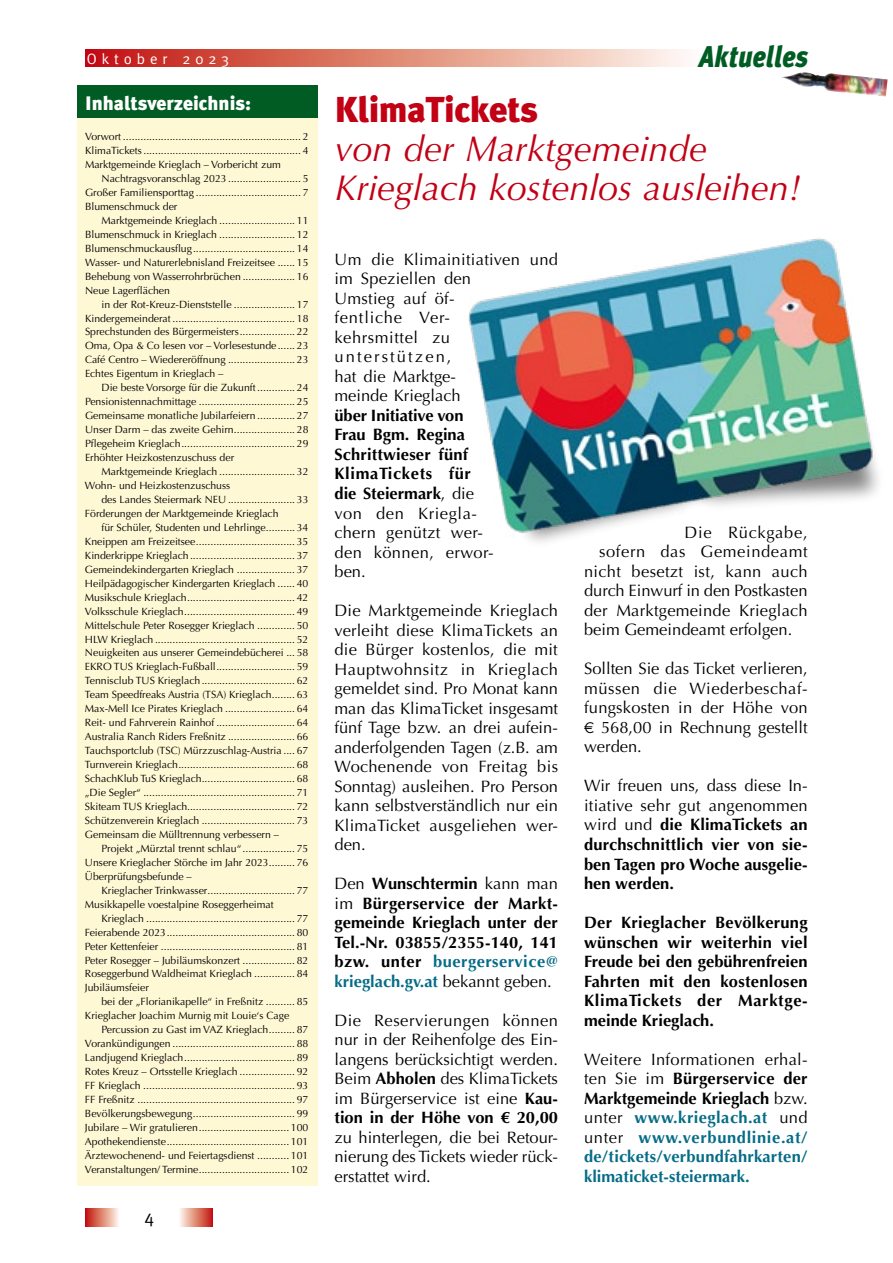
<style>
.page{position:relative;width:893px;height:1263px;background:#fff}
.page>*{position:absolute;margin:0;border:0;box-sizing:border-box;transform-origin:0 0}
.t1{font:italic 36px/39px "Optima";color:#c20115}
.t2{font:900 36px "Meta Plus";letter-spacing:-.015em;color:#c20115}
.t3{font:italic 900 30px "Meta Plus";color:#005c23;scale:.85 1}
.t4{font:900 19.5px "Meta Plus";color:#fff}
.t5{font:18px "Meta";color:#000}
.t6{font:16.5px/19.5px "Optima";color:#000;text-align:justify}
.t7{font:700 16.5px/19.5px "Optima";letter-spacing:.005em;color:#000;text-align:justify}
.t8{font:700 16.5px/19.5px "Optima";color:#056c87;text-align:justify}
.t9{font:16.5px/19.5px "Optima";letter-spacing:.02em;color:#000}
.t10{font:16.5px "Optima";letter-spacing:.04em;color:#000}
.t11{font:15px "Meta";letter-spacing:.325em;color:#fff}
.t12{font:10.5px/14px "Optima";color:#000;text-align:justify}
.s1{font-weight:400}
.s2{color:#056c87}
.s3{font-weight:700}
.s4{font-family:"Abadi MT Pro";font-weight:300}
.s5{font-weight:400;color:#000}
.s6{color:#000}
</style>
<div class="page">
<div style="left:85px;top:50px;width:617px;height:17px;background:linear-gradient(to right,#c11206,#ffe)"></div>
<img style="left:782px;top:72px;width:106px;height:25px">
<div style="left:85px;top:1209px;width:34px;height:17px;background:linear-gradient(to right,#c11305,#fcf0df)"></div>
<div style="left:178px;top:1209px;width:34px;height:17px;background:linear-gradient(to right,#fffff0,#c62415)"></div>
<div style="left:77px;top:85px;width:240px;height:1101px;background:#fff8d5"></div>
<div style="left:77px;top:85px;width:240px;height:33px;background:#005c23"></div>
<img style="left:468px;top:238px;width:411px;height:304px">
<h3 class="t11" style="left:87px;top:50px;width:144px">Oktober 2023</h3>
<h2 class="t3" style="left:699px;top:39px;width:129px">Aktuelles</h2>
<h3 class="t4" style="left:85px;top:91px;width:167px">Inhaltsverzeichnis:</h3>
<p class="t12" style="left:85px;top:130px;width:225px">Vorwort ............................................................. 2<br>KlimaTickets...................................................... 4<br>Marktgemeinde Krieglach – Vorbericht zum</p>
<p class="t12" style="left:85px;top:172px;width:225px;text-indent:17px">Nachtragsvoranschlag 2023......................... 5<br>Großer Familiensporttag .................................... 7<br>Blumenschmuck der</p>
<p class="t12" style="left:85px;top:213px;width:225px;text-indent:17px">Marktgemeinde Krieglach .......................... 11<br>Blumenschmuck in Krieglach .......................... 12<br>Blumenschmuckausflug................................... 14<br>Wasser- und Naturerlebnisland Freizeitsee ...... 15<br>Behebung von Wasserrohrbrüchen .................. 16<br>Neue Lagerflächen</p>
<p class="t12" style="left:85px;top:297px;width:225px;text-indent:17px">in der Rot-Kreuz-Dienststelle ..................... 17<br>Kindergemeinderat .......................................... 18<br>Sprechstunden des Bürgermeisters................... 22<br>Oma, Opa &amp; Co lesen vor – Vorlesestunde...... 23<br>Café Centro – Wiedereröffnung ....................... 23<br>Echtes Eigentum in Krieglach –</p>
<p class="t12" style="left:85px;top:381px;width:225px;text-indent:17px">Die beste Vorsorge für die Zukunft............. 24<br>Pensionistennachmittage ................................. 25<br>Gemeinsame monatliche Jubilarfeiern ............. 27<br>Unser Darm – das zweite Gehirn..................... 28<br>Pflegeheim Krieglach....................................... 29<br>Erhöhter Heizkostenzuschuss der</p>
<p class="t12" style="left:85px;top:465px;width:225px;text-indent:17px">Marktgemeinde Krieglach .......................... 32<br>Wohn- und Heizkostenzuschuss</p>
<p class="t12" style="left:85px;top:492px;width:225px;text-indent:17px">des Landes Steiermark NEU ....................... 33<br>Förderungen der Marktgemeinde Krieglach</p>
<p class="t12" style="left:85px;top:520px;width:225px;text-indent:17px">für Schüler, Studenten und Lehrlinge.......... 34<br>Kneippen am Freizeitsee.................................. 35<br>Kinderkrippe Krieglach.................................... 37<br>Gemeindekindergarten Krieglach .................... 37<br>Heilpädagogischer Kindergarten Krieglach ...... 40<br>Musikschule Krieglach..................................... 42<br>Volksschule Krieglach...................................... 49<br>Mittelschule Peter Rosegger Krieglach ............. 50<br>HLW Krieglach ................................................ 52<br>Neuigkeiten aus unserer Gemeindebücherei ... 58<br>EKRO TUS Krieglach-Fußball........................... 59<br>Tennisclub TUS Krieglach ................................ 62<br>Team Speedfreaks Austria (TSA) Krieglach........ 63<br>Max-Mell Ice Pirates Krieglach ........................ 64<br>Reit- und Fahrverein Rainhof ........................... 64<br>Australia Ranch Riders Freßnitz ....................... 66<br>Tauchsportclub (TSC) Mürzzuschlag-Austria .... 67<br>Turnverein Krieglach........................................ 68<br>SchachKlub TuS Krieglach................................ 68 „Die Segler“ .................................................... 71<br>Skiteam TUS Krieglach..................................... 72<br>Schützenverein Krieglach ................................ 73<br>Gemeinsam die Mülltrennung verbessern –</p>
<p class="t12" style="left:85px;top:841px;width:225px;text-indent:17px">Projekt „Mürztal trennt schlau“ .................. 75<br>Unsere Krieglacher Störche im Jahr 2023......... 76<br>Überprüfungsbefunde –</p>
<p class="t12" style="left:85px;top:883px;width:225px;text-indent:17px">Krieglacher Trinkwasser.............................. 77<br>Musikkapelle voestalpine Roseggerheimat</p>
<p class="t12" style="left:85px;top:911px;width:225px;text-indent:16px">Krieglach ................................................... 77<br>Feierabende 2023............................................ 80<br>Peter Kettenfeier .............................................. 81<br>Peter Rosegger – Jubiläumskonzert .................. 82<br>Roseggerbund Waldheimat Krieglach .............. 84<br>Jubiläumsfeier</p>
<p class="t12" style="left:85px;top:995px;width:225px;text-indent:16px">bei der „Florianikapelle“ in Freßnitz .......... 85<br>Krieglacher Joachim Murnig mit Louie‘s Cage</p>
<p class="t12" style="left:85px;top:1023px;width:225px;text-indent:17px">Percussion zu Gast im VAZ Krieglach......... 87<br>Vorankündigungen .......................................... 88<br>Landjugend Krieglach...................................... 89<br>Rotes Kreuz – Ortsstelle Krieglach ................... 92<br>FF Krieglach .................................................... 93<br>FF Freßnitz ...................................................... 97<br>Bevölkerungsbewegung................................... 99<br>Jubilare – Wir gratulieren............................... 100<br>Apothekendienste.......................................... 101<br>Ärztewochenend- und Feiertagsdienst ........... 101<br>Veranstaltungen/ Termine............................... 102</p>
<h3 class="t5" style="left:145px;top:1207px;width:11px">4</h3>
<h1 class="t2" style="left:334px;top:89px;width:205px">KlimaTickets</h1>
<h1 class="t1" style="left:334px;top:130px;width:468px">von der Marktgemeinde<br>Krieglach kostenlos ausleihen!</h1>
<h3 class="t9" style="left:334px;top:250px;width:225px">Um die Klimainitiativen und im Speziellen den<br>Umstieg auf öf-<br>fentliche Ver-<br>kehrsmittel zu unterstützen,<br>hat die Marktge-<br>meinde Krieglach</h3>
<h3 class="t7" style="left:334px;top:406px;width:160px;text-align:left">über Initiative von<br>Frau Bgm. Regina<br>Schrittwieser fünf<br>KlimaTickets für die Steiermark<span class="s1">, die von den Kriegla&shy;chern genützt wer&shy;den können, erwor&shy;ben.</span></h3>
<p class="t6" style="left:334px;top:601px;width:225px">Die Marktgemeinde Krieglach verleiht diese KlimaTickets an die Bürger kostenlos, die mit Hauptwohnsitz in Krieglach gemeldet sind. Pro Monat kann man das KlimaTicket insgesamt fünf Tage bzw. an drei aufein&shy;anderfolgenden Tagen (z.B. am Wochenende von Freitag bis Sonntag) ausleihen. Pro Person kann selbstverständlich nur ein KlimaTicket ausgeliehen wer&shy;den.</p>
<h3 class="t7" style="left:334px;top:874px;width:225px"><span class="s1">Den</span> Wunschtermin <span class="s1">kann man im</span> Bürgerservice der Markt&shy;gemeinde Krieglach unter der Tel.-Nr. 03855/2355-140, 141 bzw. unter <span class="s2">buergerservice@ krieglach.gv.at</span> <span class="s1">bekannt geben.</span></h3>
<h3 class="t6" style="left:334px;top:1010px;width:225px">Die Reservierungen können nur in der Reihenfolge des Ein&shy;langens berücksichtigt werden.<br>Beim <span class="s3">Abholen</span> des KlimaTickets im Bürgerservice ist eine <span class="s3">Kau&shy;tion in der Höhe von € 20,00</span></h3>
<h3 class="t6" style="left:334px;top:1127px;width:225px">zu hinterlegen, die bei Retour&shy;nierung des Tickets wieder rück&shy;erstattet wird.</h3>
<h3 class="t10" style="left:685px;top:523px;width:124px">Die Rückgabe,</h3>
<h3 class="t10" style="left:599px;top:542px;width:210px">sofern das Gemeindeamt</h3>
<h3 class="t9" style="left:584px;top:562px;width:225px">nicht besetzt ist, kann auch</h3>
<h3 class="t6" style="left:584px;top:581px;width:225px">durch Einwurf in den Postkasten</h3>
<h3 class="t6" style="left:584px;top:601px;width:225px">der Marktgemeinde Krieglach</h3>
<h3 class="t6" style="left:584px;top:620px;width:210px">beim Gemeindeamt erfolgen.</h3>
<h3 class="t6" style="left:584px;top:659px;width:225px">Sollten Sie das Ticket verlieren, müssen die Wiederbeschaf&shy;fungskosten in der Höhe von <span class="s4">€</span> 568,00 in Rechnung gestellt werden.</h3>
<h3 class="t7" style="left:584px;top:776px;width:225px"><span class="s1">Wir freuen uns, dass diese In&shy;itiative sehr gut angenommen wird und</span> die KlimaTickets an durchschnittlich vier von sie&shy;ben Tagen pro Woche ausgelie&shy;hen werden.</h3>
<h3 class="t7" style="left:584px;top:913px;width:225px">Der Krieglacher Bevölkerung wünschen wir weiterhin viel Freude bei den gebührenfreien Fahrten mit den kostenlosen KlimaTickets der Marktge&shy;meinde Krieglach.</h3>
<h3 class="t8" style="left:584px;top:1049px;width:225px"><span class="s5">Weitere Informationen erhal&shy;ten Sie im</span> <span class="s6">Bürgerservice der Marktgemeinde Krieglach</span> <span class="s5">bzw. unter</span> www.krieglach.at <span class="s5">und unter</span> www.verbundlinie.at/ de/tickets/verbundfahrkarten/ klimaticket-steiermark.</h3>
</div>
